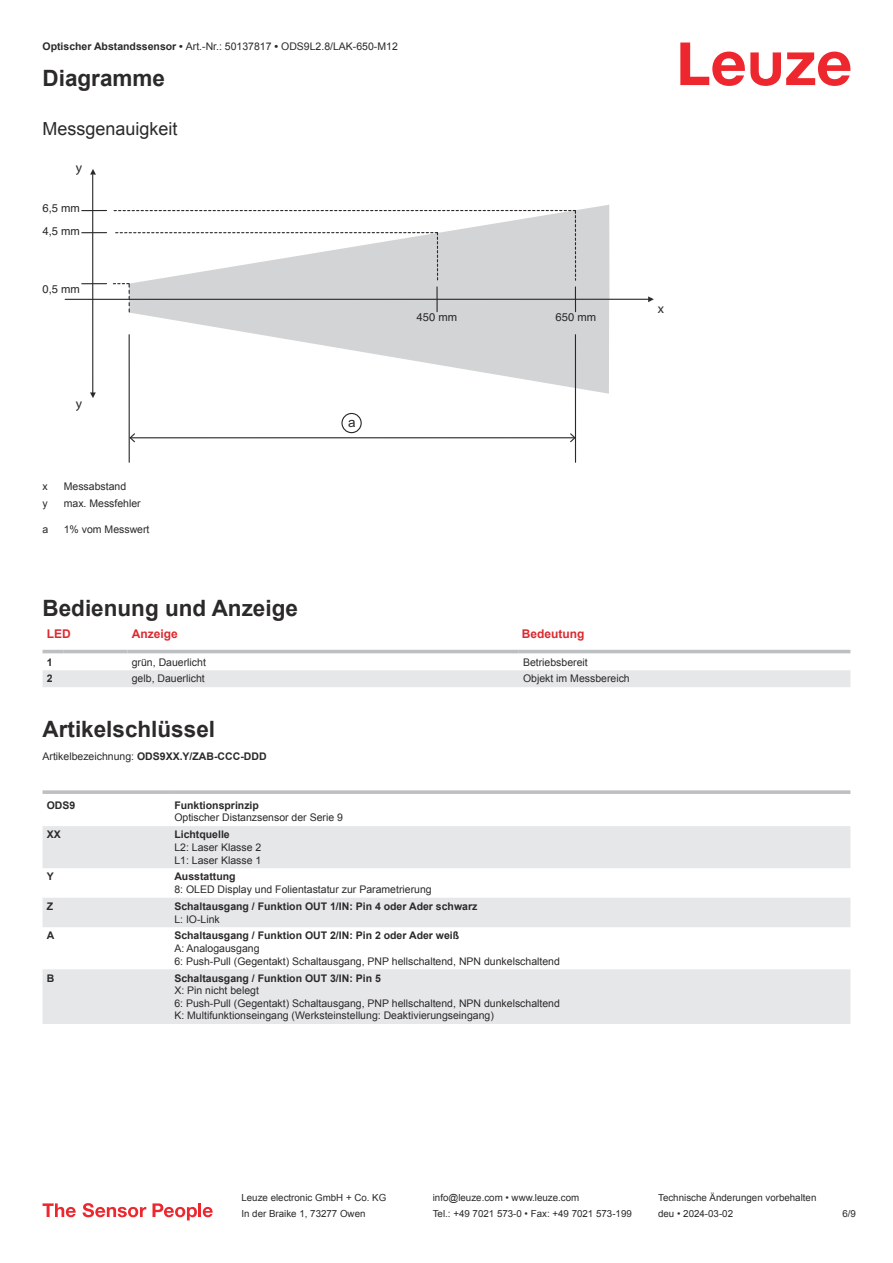
<style>
.page{position:relative;width:893px;height:1263px;background:#fff}
.page>*{position:absolute;margin:0;border:0;box-sizing:border-box;transform-origin:0 0}
.t1{font:700 22.5px "Arial";color:#2b292a}
.t2{font:18px "Arial";color:#2b292a}
.t3{font:13.5px "Myriad Pro";color:#2b292a}
.t4{font:13.5px "Arial";color:#242728}
.t5{font:700 12px "Arial";color:#db2a30}
.t6{font:11.25px/23.1px "Helvetica";color:#2b292a}
.t7{font:10.5px/12.6px "Arial";color:#2b292a}
.t8{font:700 10.5px "Arial";color:#2b292a}
.t9{font:9.75px "Arial";color:#2b292a}
.s1{font-weight:700}
.s2{font-weight:400}
</style>
<div class="page">
<svg style="left:680px;top:43px;width:170px;height:43px"></svg>
<svg style="left:43px;top:649px;width:807px;height:38px"></svg>
<hr style="left:43px;top:650px;width:21px;height:3px;background:#bdbfc1">
<hr style="left:64px;top:650px;width:64px;height:3px;background:#bdbfc1">
<hr style="left:128px;top:650px;width:391px;height:3px;background:#bdbfc1">
<hr style="left:519px;top:650px;width:331px;height:3px;background:#bdbfc1">
<svg style="left:43px;top:826px;width:807px;height:198px;fill:#e6e7e9"></svg>
<svg style="left:43px;top:790px;width:127px;height:4px"></svg>
<svg style="left:170px;top:790px;width:680px;height:4px;background:#c3c5c7"></svg>
<svg style="left:43px;top:1203px;width:33px;height:14px"></svg>
<svg style="left:83px;top:1203px;width:63px;height:14px"></svg>
<svg style="left:153px;top:1203px;width:44px;height:17px"></svg>
<hr style="left:198px;top:1203px;width:3px;height:14px;background:#ed272d">
<svg style="left:203px;top:1207px;width:10px;height:10px"></svg>
<div style="left:576px;top:205px;width:33px;height:94px;background:#d2d4d5"></div>
<svg style="left:129px;top:300px;width:480px;height:94px"></svg>
<hr style="left:92px;top:175px;width:1px;height:218px;background:#2b292a">
<svg style="left:90px;top:392px;width:6px;height:6px"></svg>
<svg style="left:90px;top:169px;width:6px;height:6px"></svg>
<hr style="left:65px;top:299px;width:587px;height:1px;background:#2b292a">
<svg style="left:648px;top:296px;width:6px;height:6px"></svg>
<svg style="left:82px;top:232px;width:25px;height:1px"></svg>
<svg style="left:82px;top:210px;width:25px;height:1px"></svg>
<svg style="left:82px;top:283px;width:25px;height:1px"></svg>
<svg style="left:113px;top:210px;width:463px;height:104px"></svg>
<hr style="left:575px;top:335px;width:1px;height:127px;background:#2b292a">
<hr style="left:129px;top:335px;width:1px;height:127px;background:#2b292a">
<hr style="left:131px;top:437px;width:443px;height:1px;background:#2b292a">
<svg style="left:570px;top:433px;width:5px;height:9px"></svg>
<svg style="left:129px;top:433px;width:6px;height:9px"></svg>
<div style="left:341px;top:413px;width:21px;height:20px;border:1px solid #232728;border-radius:50%"></div>
<p class="t7" style="left:43px;top:41px;width:357px"><span class="s1">Optischer Abstandssensor •</span> Art.-Nr.: 50137817 <span class="s1">•</span> ODS9L2.8/LAK-650-M12</p>
<h1 class="t1" style="left:43px;top:70px;width:124px">Diagramme</h1>
<h2 class="t2" style="left:43px;top:122px;width:137px">Messgenauigkeit</h2>
<p class="t3" style="left:76px;top:162px;width:8px">y</p>
<p class="t6" style="left:43px;top:197px;width:39px">6,5 mm<br>4,5 mm</p>
<p class="t6" style="left:43px;top:278px;width:39px">0,5 mm</p>
<p class="t6" style="left:417px;top:306px;width:42px">450 mm</p>
<p class="t6" style="left:555px;top:306px;width:42px">650 mm</p>
<p class="t3" style="left:658px;top:303px;width:8px">x</p>
<p class="t3" style="left:76px;top:399px;width:8px">y</p>
<p class="t7" style="left:43px;top:481px;width:7px">x</p>
<p class="t7" style="left:64px;top:481px;width:64px">Messabstand</p>
<p class="t7" style="left:43px;top:498px;width:7px">y</p>
<p class="t7" style="left:64px;top:498px;width:79px">max. Messfehler</p>
<p class="t7" style="left:43px;top:524px;width:7px">a</p>
<p class="t7" style="left:64px;top:524px;width:87px">1% vom Messwert</p>
<p class="t4" style="left:348px;top:417px;width:9px">a</p>
<h1 class="t1" style="left:43px;top:599px;width:257px">Bedienung und Anzeige</h1>
<p class="t5" style="left:47px;top:629px;width:25px">LED</p>
<p class="t5" style="left:132px;top:629px;width:48px">Anzeige</p>
<p class="t5" style="left:522px;top:629px;width:64px">Bedeutung</p>
<p class="t8" style="left:47px;top:658px;width:7px">1</p>
<p class="t7" style="left:132px;top:656px;width:76px">grün, Dauerlicht</p>
<p class="t7" style="left:523px;top:656px;width:66px">Betriebsbereit</p>
<p class="t8" style="left:47px;top:675px;width:7px">2</p>
<p class="t7" style="left:132px;top:673px;width:74px">gelb, Dauerlicht</p>
<p class="t7" style="left:523px;top:673px;width:108px">Objekt im Messbereich</p>
<h1 class="t1" style="left:43px;top:721px;width:174px">Artikelschlüssel</h1>
<p class="t8" style="left:43px;top:752px;width:226px"><span class="s2">Artikelbezeichnung:</span> ODS9XX.Y/ZAB-CCC-DDD</p>
<p class="t8" style="left:47px;top:801px;width:30px">ODS9</p>
<p class="t8" style="left:174px;top:801px;width:86px">Funktionsprinzip</p>
<p class="t7" style="left:174px;top:812px;width:170px">Optischer Distanzsensor der Serie 9</p>
<p class="t8" style="left:47px;top:831px;width:16px">XX</p>
<p class="t8" style="left:174px;top:831px;width:57px">Lichtquelle</p>
<p class="t7" style="left:174px;top:842px;width:88px">L2: Laser Klasse 2<br>L1: Laser Klasse 1</p>
<p class="t8" style="left:47px;top:873px;width:9px">Y</p>
<p class="t8" style="left:174px;top:873px;width:63px">Ausstattung</p>
<p class="t7" style="left:174px;top:884px;width:259px">8: OLED Display und Folientastatur zur Parametrierung</p>
<p class="t8" style="left:47px;top:902px;width:8px">Z</p>
<p class="t8" style="left:174px;top:902px;width:304px">Schaltausgang / Funktion OUT 1/IN: Pin 4 oder Ader schwarz</p>
<p class="t7" style="left:174px;top:913px;width:47px">L: IO-Link</p>
<p class="t8" style="left:47px;top:932px;width:9px">A</p>
<p class="t8" style="left:174px;top:932px;width:286px">Schaltausgang / Funktion OUT 2/IN: Pin 2 oder Ader weiß</p>
<p class="t7" style="left:174px;top:943px;width:387px">A: Analogausgang<br>6: Push-Pull (Gegentakt) Schaltausgang, PNP hellschaltend, NPN dunkelschaltend</p>
<p class="t8" style="left:47px;top:974px;width:9px">B</p>
<p class="t8" style="left:174px;top:974px;width:208px">Schaltausgang / Funktion OUT 3/IN: Pin 5</p>
<p class="t7" style="left:174px;top:985px;width:387px">X: Pin nicht belegt<br>6: Push-Pull (Gegentakt) Schaltausgang, PNP hellschaltend, NPN dunkelschaltend<br>K: Multifunktionseingang (Werksteinstellung: Deaktivierungseingang)</p>
<p class="t9" style="left:241px;top:1194px;width:146px">Leuze electronic GmbH + Co. KG</p>
<p class="t9" style="left:433px;top:1194px;width:148px">info@leuze.com • www.leuze.com</p>
<p class="t9" style="left:658px;top:1194px;width:160px">Technische Änderungen vorbehalten</p>
<p class="t9" style="left:241px;top:1210px;width:126px">In der Braike 1, 73277 Owen</p>
<p class="t9" style="left:433px;top:1210px;width:201px">Tel.: +49 7021 573-0 • Fax: +49 7021 573-199</p>
<p class="t9" style="left:658px;top:1210px;width:76px">deu • 2024-03-02</p>
<p class="t9" style="left:842px;top:1210px;width:15px">6 /9</p>
</div>
